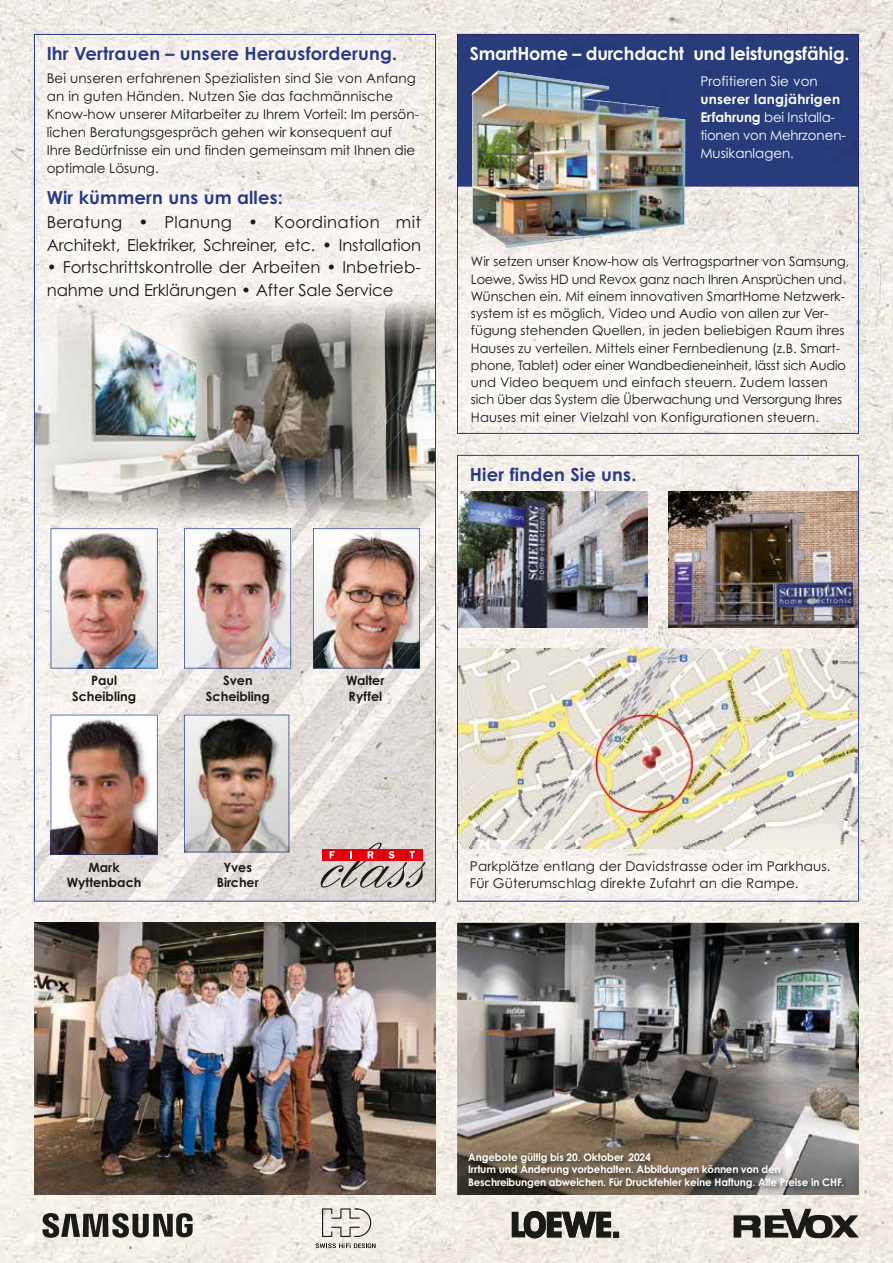
<style>
.page{position:relative;width:893px;height:1263px;background:#fff}
.page>*{position:absolute;margin:0;border:0;box-sizing:border-box;transform-origin:0 0}
.t1{font:700 18px "Century Gothic Pro";letter-spacing:.01em;color:#273b85}
.t2{font:700 18px "Century Gothic Pro";letter-spacing:-.01em;color:#fff}
.t3{font:16.5px/22.5px "Century Gothic Pro";letter-spacing:-.005em;color:#1a1a18}
.t4{font:13.5px/18px "Century Gothic Pro";letter-spacing:.01em;color:#1a1a18}
.t5{font:13.5px/18px "Century Gothic Pro";color:#fff}
.t6{font:13.2px/17.2px "Century Gothic Pro";color:#1a1a18}
.t7{font:700 12.9px/15.5px "Century Gothic Pro";color:#1a1a18;text-align:center}
.t8{font:700 10.5px/12.8px "Century Gothic Pro";letter-spacing:-.01em;color:#fff}
.s1{font-weight:700}
</style>
<div class="page">
<img style="left:0;top:0;width:893px;height:1263px">
<svg style="left:43px;top:1213px;width:150px;height:25px"></svg>
<svg style="left:734px;top:1209px;width:125px;height:29px"></svg>
<img style="left:34px;top:923px;width:402px;height:272px">
<img style="left:457px;top:923px;width:402px;height:272px">
<svg style="left:457px;top:187px;width:402px;height:49px;fill:#efeae2"></svg>
<div style="left:457px;top:34px;width:402px;height:153px;background:#283c7b"></div>
<img style="left:472px;top:187px;width:159px;height:49px">
<img style="left:631px;top:187px;width:53px;height:45px">
<img style="left:472px;top:71px;width:107px;height:77px">
<img style="left:578px;top:82px;width:107px;height:66px">
<img style="left:472px;top:148px;width:213px;height:39px">
<svg style="left:34px;top:319px;width:402px;height:583px"></svg>
<img style="left:457px;top:455px;width:402px;height:447px">
<svg style="left:316px;top:1243px;width:60px;height:5px"></svg>
<svg style="left:321px;top:1208px;width:51px;height:29px"></svg>
<svg style="left:321px;top:842px;width:104px;height:46px"></svg>
<img style="left:466px;top:1150px;width:384px;height:44px">
<img style="left:451px;top:236px;width:416px;height:208px">
<img style="left:457px;top:236px;width:402px;height:198px">
<img style="left:490px;top:236px;width:105px;height:12px">
<img style="left:27px;top:26px;width:413px;height:293px">
<img style="left:34px;top:34px;width:402px;height:285px">
<img style="left:451px;top:841px;width:398px;height:69px">
<img style="left:457px;top:841px;width:392px;height:61px">
<svg style="left:512px;top:1211px;width:107px;height:27px"></svg>
<img style="left:51px;top:715px;width:107px;height:140px">
<img style="left:184px;top:715px;width:105px;height:137px">
<img style="left:51px;top:528px;width:107px;height:140px">
<img style="left:184px;top:528px;width:107px;height:140px">
<img style="left:313px;top:528px;width:107px;height:140px">
<h1 class="t1" style="left:47px;top:42px;width:352px">Ihr Vertrauen – unsere Herausforderung.</h1>
<p class="t4" style="left:47px;top:69px;width:374px">Bei unseren erfahrenen Spezialisten sind Sie von Anfang an in guten Händen. Nutzen Sie das fachmännische Know-how unserer Mitarbeiter zu Ihrem Vorteil: Im persön&shy;lichen Beratungsgespräch gehen wir konsequent auf Ihre Bedürfnisse ein und finden gemeinsam mit Ihnen die optimale Lösung.</p>
<h1 class="t1" style="left:47px;top:186px;width:238px">Wir kümmern uns um alles:</h1>
<p class="t3" style="left:47px;top:211px;width:376px">Beratung • Planung • Koordination mit<br>Architekt, Elektriker, Schreiner, etc. • Installation</p>
<p class="t3" style="left:47px;top:256px;width:376px">• Fortschrittskontrolle der Arbeiten • Inbetrieb&shy;nahme und Erklärungen • After Sale Service</p>
<h1 class="t2" style="left:470px;top:42px;width:381px">SmartHome – durchdacht und leistungsfähig.</h1>
<p class="t5" style="left:700px;top:72px;width:119px">Profitieren Sie von</p>
<p class="t5" style="left:700px;top:90px;width:147px"><span class="s1">unserer langjährigen<br>Erfahrung</span> bei Installa&shy;tionen von Mehrzonen-<br>Musikanlagen.</p>
<p class="t6" style="left:471px;top:253px;width:380px">Wir setzen unser Know-how als Vertragspartner von Samsung, Loewe, Swiss HD und Revox ganz nach Ihren Ansprüchen und Wünschen ein. Mit einem innovativen SmartHome Netzwerk&shy;system ist es möglich, Video und Audio von allen zur Ver&shy;fügung stehenden Quellen, in jeden beliebigen Raum ihres Hauses zu verteilen. Mittels einer Fernbedienung (z.B. Smart&shy;phone, Tablet) oder einer Wandbedieneinheit, lässt sich Audio und Video bequem und einfach steuern. Zudem lassen sich über das System die Überwachung und Versorgung Ihres Hauses mit einer Vielzahl von Konfigurationen steuern.</p>
<h1 class="t1" style="left:470px;top:463px;width:168px">Hier finden Sie uns.</h1>
<p class="t7" style="left:72px;top:673px;width:65px">Paul<br>Scheibling</p>
<p class="t7" style="left:206px;top:673px;width:65px">Sven<br>Scheibling</p>
<p class="t7" style="left:346px;top:673px;width:40px;text-align:left">Walter<br>Ryffel</p>
<p class="t7" style="left:67px;top:859px;width:76px">Mark<br>Wyttenbach</p>
<p class="t7" style="left:217px;top:859px;width:44px">Yves<br>Bircher</p>
<p class="t4" style="left:470px;top:858px;width:362px;line-height:16.5px">Parkplätze entlang der Davidstrasse oder im Parkhaus.<br>Für Güterumschlag direkte Zufahrt an die Rampe.</p>
<p class="t8" style="left:468px;top:1150px;width:378px">Angebote gültig bis 20. Oktober 2024<br>Irrtum und Änderung vorbehalten. Abbildungen können von den<br>Beschreibungen abweichen. Für Druckfehler keine Haftung. Alle Preise in CHF.</p>
</div>
